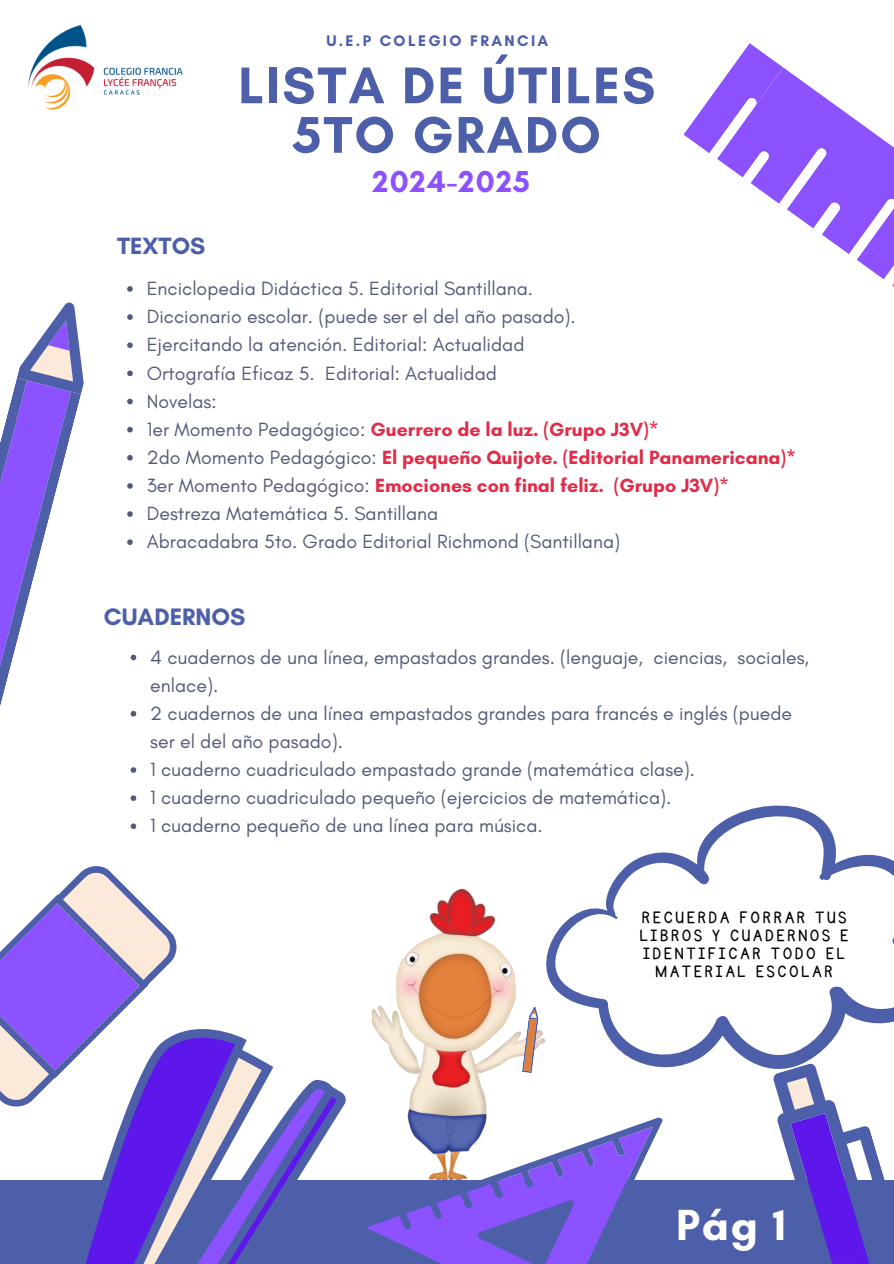
<style>
.page{position:relative;width:894px;height:1264px;background:#fff}
.page>*{position:absolute;margin:0;border:0;box-sizing:border-box;transform-origin:0 0}
.t1{font:700 52.5px/49.5px "Glacial Indifference";letter-spacing:.04em;color:#4e5faa;text-align:center}
.t2{font:700 44.25px "Glacial Indifference";color:#fff}
.t3{font:700 30.75px "Glacial Indifference";letter-spacing:.04em;color:#8c52ff}
.t4{font:700 24.3px "Glacial Indifference";color:#4e5faa}
.t5{font:700 24px "Glacial Indifference";color:#4e5faa}
.t6{font:19.5px/28.2px "Glacial Indifference";color:#525a78}
.t7{font:700 19.5px "Glacial Indifference";color:#e22b48}
.t8{font:19.2px/18px "KG Primary Penmanship";letter-spacing:.135em;color:#000;text-align:center}
.t9{font:700 15.6px "Glacial Indifference";letter-spacing:.15em;color:#4e5faa}
.s1{font-weight:700;color:#e22b48}
.s2{font-weight:400;color:#525a78}
</style>
<div class="page">
<img style="left:371px;top:888px;width:145px;height:130px">
<svg style="left:529px;top:1007px;width:10px;height:11px"></svg>
<div style="left:0;top:1180px;width:893px;height:83px;background:#4e5faa"></div>
<svg style="left:86px;top:1029px;width:260px;height:234px"></svg>
<svg style="left:0;top:866px;width:186px;height:250px"></svg>
<svg style="left:773px;top:1069px;width:112px;height:194px"></svg>
<svg style="left:366px;top:1018px;width:297px;height:245px"></svg>
<svg style="left:0;top:302px;width:84px;height:404px"></svg>
<svg style="left:127px;top:286px;width:6px;height:6px"></svg>
<svg style="left:127px;top:314px;width:6px;height:6px"></svg>
<svg style="left:127px;top:342px;width:6px;height:6px"></svg>
<svg style="left:127px;top:370px;width:6px;height:6px"></svg>
<svg style="left:127px;top:398px;width:6px;height:6px"></svg>
<svg style="left:127px;top:427px;width:6px;height:5px"></svg>
<svg style="left:127px;top:455px;width:6px;height:5px"></svg>
<svg style="left:127px;top:483px;width:6px;height:5px"></svg>
<svg style="left:127px;top:511px;width:6px;height:6px"></svg>
<svg style="left:127px;top:539px;width:6px;height:6px"></svg>
<svg style="left:131px;top:654px;width:5px;height:6px"></svg>
<svg style="left:131px;top:711px;width:5px;height:5px"></svg>
<svg style="left:131px;top:767px;width:5px;height:5px"></svg>
<svg style="left:131px;top:795px;width:5px;height:6px"></svg>
<svg style="left:131px;top:823px;width:5px;height:6px"></svg>
<svg style="left:546px;top:805px;width:347px;height:264px"></svg>
<img style="left:28px;top:25px;width:155px;height:85px">
<svg style="left:683px;top:43px;width:210px;height:243px"></svg>
<p class="t5" style="left:117px;top:231px;width:90px">TEXTOS</p>
<p class="t9" style="left:326px;top:31px;width:223px">U.E.P COLEGIO FRANCIA</p>
<p class="t1" style="left:238px;top:60px;width:418px">LISTA DE ÚTILES<br>5TO GRADO</p>
<p class="t3" style="left:372px;top:163px;width:159px">2024-2025</p>
<p class="t6" style="left:147px;top:274px;width:388px">Enciclopedia Didáctica 5. Editorial Santillana.</p>
<p class="t6" style="left:147px;top:302px;width:430px">Diccionario escolar. (puede ser el del año pasado).</p>
<h1 class="t6" style="left:147px;top:330px;width:379px">Ejercitando la atención. Editorial: Actualidad</h1>
<h3 class="t6" style="left:147px;top:358px;width:169px">Ortografía Eficaz 5.</h3>
<h4 class="t6" style="left:325px;top:358px;width:173px">Editorial: Actualidad</h4>
<h4 class="t6" style="left:147px;top:387px;width:513px">Novelas:<br>1er Momento Pedagógico: <span class="s1">Guerrero de la luz. (Grupo J3V)*</span></h4>
<p class="t7" style="left:147px;top:445px;width:650px"><span class="s2">2do Momento Pedagógico:</span> El pequeño Quijote. (Editorial Panamericana)*</p>
<p class="t7" style="left:147px;top:473px;width:583px"><span class="s2">3er Momento Pedagógico:</span> Emociones con final feliz. (Grupo J3V)*</p>
<p class="t6" style="left:147px;top:499px;width:293px">Destreza Matemática 5. Santillana</p>
<p class="t6" style="left:147px;top:527px;width:474px">Abracadabra 5to. Grado Editorial Richmond (Santillana)</p>
<p class="t4" style="left:104px;top:602px;width:143px">CUADERNOS</p>
<p class="t6" style="left:150px;top:642px;width:660px">4 cuadernos de una línea, empastados grandes. (lenguaje, ciencias, sociales, enlace).</p>
<p class="t6" style="left:150px;top:699px;width:643px">2 cuadernos de una línea empastados grandes para francés e inglés (puede ser el del año pasado).</p>
<p class="t6" style="left:150px;top:755px;width:546px">1 cuaderno cuadriculado empastado grande (matemática clase).</p>
<p class="t6" style="left:150px;top:783px;width:522px">1 cuaderno cuadriculado pequeño (ejercicios de matemática).</p>
<p class="t6" style="left:150px;top:811px;width:394px">1 cuaderno pequeño de una línea para música.</p>
<h4 class="t8" style="left:639px;top:909px;width:210px">RECUERDA FORRAR TUS<br>LIBROS Y CUADERNOS E<br>IDENTIFICAR TODO EL<br>MATERIAL ESCOLAR</h4>
<p class="t2" style="left:676px;top:1197px;width:111px">Pág 1</p>
</div>
